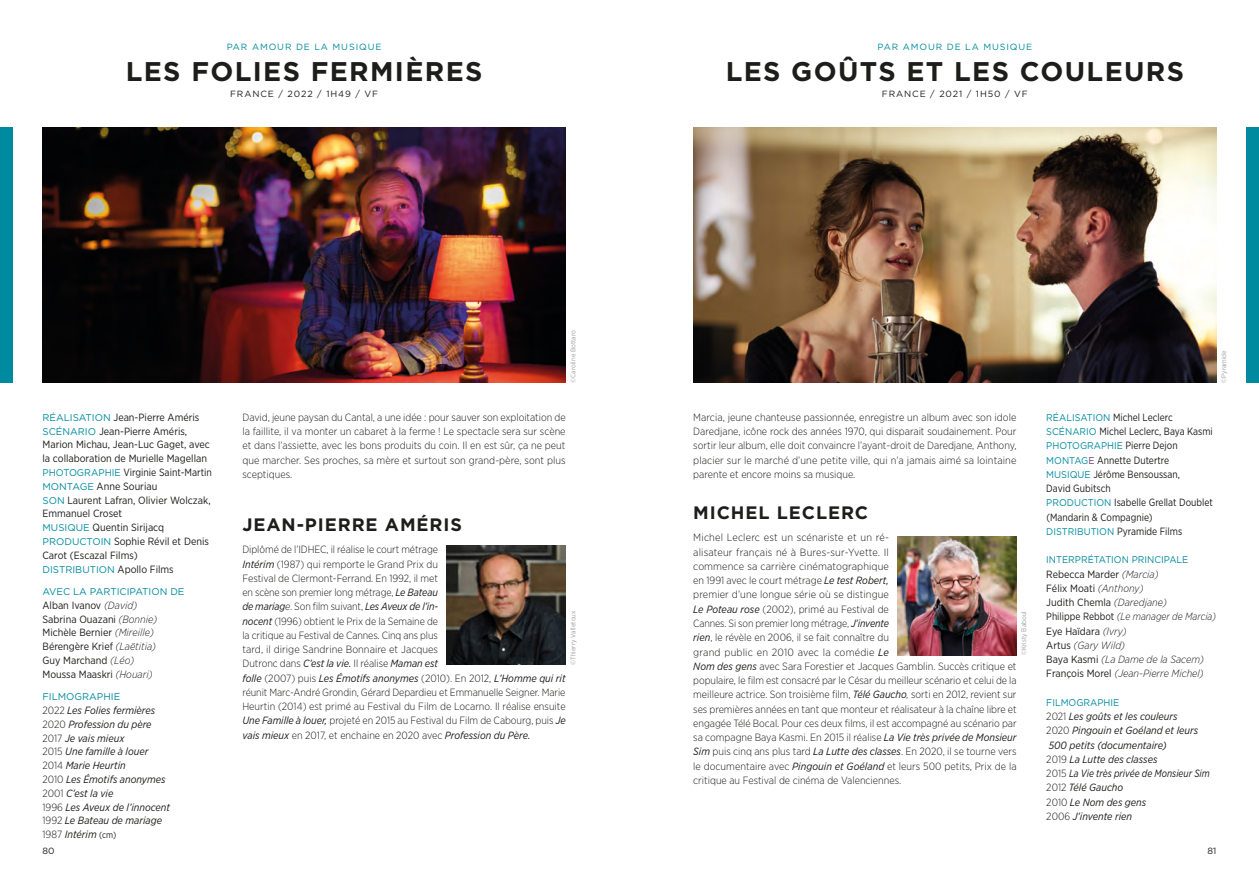
<style>
.page{position:relative;width:1259px;height:893px;background:#fff}
.page>*{position:absolute;margin:0;border:0;box-sizing:border-box;transform-origin:0 0}
.t1{font:700 27px "Gotham";letter-spacing:.05em;color:#1d1d1b}
.t2{font:700 18px "Gotham";letter-spacing:.05em;color:#1d1d1b}
.t3{font:300 10.5px/14.2px "Gotham Narrow";color:#1d1d1b;text-align:justify}
.t4{font:10.5px/13.8px "Gotham Narrow";color:#1d1d1b}
.t5{font:italic 10.5px/13.8px "Gotham Narrow";color:#1d1d1b}
.t6{font:10.5px/14.2px "Gotham Narrow";color:#1d1d1b;scale:.94 1}
.t7{font:italic 300 10.5px/14.2px "Gotham Narrow";color:#1d1d1b}
.t8{font:9.75px "Gotham";color:#008a9f;scale:.94 1}
.t9{font:9.75px "Gotham";color:#008a9f}
.t10{font:9px "Gotham";letter-spacing:.1em;color:#1d1d1b}
.t11{font:9px "Gotham";letter-spacing:.1em;color:#008a9f}
.t12{font:6.75px "Gotham Narrow";color:#9d9d9d}
.s1{font-family:"Gotham";font-size:9.75px;color:#008a9f}
.s2{font-family:"Gotham Narrow";font-size:10.5px;color:#1d1d1b}
.s3{font-weight:300;font-style:italic}
.s4{font-weight:300;font-style:normal}
.s5{font-style:normal;font-size:9px}
.s6{font-weight:400;font-style:italic}
.s7{font-style:italic}
.s8{font-family:"Gotham";font-size:9.75px;color:#673473}
.s9{font-weight:400;font-style:normal}
</style>
<div class="page">
<div style="left:0;top:128px;width:13px;height:255px;background:#008a9f"></div>
<div style="left:1246px;top:128px;width:13px;height:255px;background:#008a9f"></div>
<img style="left:693px;top:128px;width:523px;height:255px">
<img style="left:897px;top:536px;width:119px;height:119px">
<img style="left:446px;top:546px;width:120px;height:119px">
<img style="left:43px;top:128px;width:523px;height:255px">
<p class="t11" style="left:227px;top:41px;width:156px">PAR AMOUR DE LA MUSIQUE</p>
<p class="t11" style="left:877px;top:41px;width:156px">PAR AMOUR DE LA MUSIQUE</p>
<h1 class="t1" style="left:126px;top:55px;width:358px">LES FOLIES FERMIÈRES</h1>
<p class="t10" style="left:230px;top:88px;width:149px">FRANCE / 2022 / 1H49 / VF</p>
<p class="t4" style="left:43px;top:410px;width:171px"><span class="s1">RÉALISATION</span> Jean-Pierre Améris<br><span class="s1">SCÉNARIO</span> Jean-Pierre Améris,<br>Marion Michau, Jean-Luc Gaget, avec la collaboration de Murielle Magellan<br><span class="s1">PHOTOGRAPHIE</span> Virginie Saint-Martin<br><span class="s1">MON TAGE</span> Anne Souriau<br><span class="s1">SON</span> Laurent Lafran, Olivier Wolczak,<br>Emmanuel Croset<br><span class="s1">MUSIQUE</span> Quentin Sirijacq<br><span class="s1">PRODUCTOIN</span> Sophie Révil et Denis<br>Carot (Escazal Films)</p>
<p class="t9" style="left:43px;top:563px;width:133px">DISTRIBUTION <span class="s2">Apollo Films</span></p>
<p class="t9" style="left:43px;top:585px;width:143px">AVEC LA PARTICIPATION DE</p>
<p class="t4" style="left:43px;top:598px;width:116px">Alban Ivanov <span class="s3">(David)<br></span>Sabrina Ouazani <span class="s3">(Bonnie)<br></span>Michèle Bernier <span class="s3">(Mireille)<br></span>Bérengère Krief <span class="s3">(Laëtitia)<br></span>Guy Marchand <span class="s3">(Léo)<br></span>Moussa Maaskri <span class="s3">(Houari)</span></p>
<p class="t9" style="left:43px;top:690px;width:79px">FILMOGRAPHIE</p>
<p class="t5" style="left:43px;top:703px;width:129px"><span class="s4">2022</span> Les Folies fermières<br><span class="s4">2020</span> Profession du père<br><span class="s4">2017</span> Je vais mieux<br><span class="s4">2015</span> Une famille à louer<br><span class="s4">2014</span> Marie Heurtin<br><span class="s4">2010</span> Les Émotifs anonymes<br><span class="s4">2001</span> C’est la vie<br><span class="s4">1996</span> Les Aveux de l’innocent<br><span class="s4">1992</span> Le Bateau de mariage<br><span class="s4">1987</span> Intérim <span class="s5">(cm)</span></p>
<p class="t12" style="left:569px;top:383px;width:54px;rotate:-90deg">©Caroline Bottaro</p>
<p class="t3" style="left:242px;top:410px;width:325px">David, jeune paysan du Cantal, a une idée : pour sauver son exploitation de la faillite, il va monter un cabaret à la ferme ! Le spectacle sera sur scène et dans l’assiette, avec les bons produits du coin. Il en est sûr, ça ne peut que marcher. Ses proches, sa mère et surtout son grand-père, sont plus sceptiques.</p>
<h2 class="t2" style="left:242px;top:513px;width:221px">JEAN-PIERRE AMÉRIS</h2>
<p class="t3" style="left:242px;top:542px;width:325px;text-align:left">Diplômé de l’IDHEC, il réalise le court métrage<br><span class="s6">Intérim</span> (1987) qui remporte le Grand Prix du<br>Festival de Clermont-Ferrand. En 1992, il met<br>en scène son premier long métrage, <span class="s6">Le Bateau<br>de mariag</span><span class="s7">e</span>. Son film suivant, <span class="s6">Les Aveux de l’in-<br>nocent</span> (1996) obtient le Prix de la Semaine de<br>la critique au Festival de Cannes. Cinq ans plus<br>tard, il dirige Sandrine Bonnaire et Jacques<br>Dutronc dans <span class="s6">C’est la vie.</span> Il réalise <span class="s6">Maman est<br>folle</span> (2007) puis <span class="s6">Les Émotifs anonymes</span> (2010). En 2012, <span class="s6">L’Homme qui rit </span>réunit Marc-André Grondin, Gérard Depardieu et Emmanuelle Seigner. Marie Heurtin (2014) est primé au Festival du Film de Locarno. Il réalise ensuite <span class="s6">Une Famille à louer,</span> projeté en 2015 au Festival du Film de Cabourg, puis <span class="s6">Je vais mieux</span> en 2017, et enchaine en 2020 avec <span class="s6">Profession du Père.</span></p>
<p class="t12" style="left:569px;top:665px;width:56px;rotate:-90deg">©Thierry Valletoux</p>
<h1 class="t1" style="left:725px;top:55px;width:460px">LES GOÛTS ET LES COULEURS</h1>
<p class="t10" style="left:882px;top:88px;width:147px">FRANCE / 2021 / 1H50 / VF</p>
<p class="t3" style="left:693px;top:410px;width:325px">Marcia, jeune chanteuse passionnée, enregistre un album avec son idole Daredjane, icône rock des années 1970, qui disparait soudainement. Pour sortir leur album, elle doit convaincre l’ayant-droit de Daredjane, Anthony, placier sur le marché d’une petite ville, qui n’a jamais aimé sa lointaine parente et encore moins sa musique.</p>
<h2 class="t2" style="left:693px;top:501px;width:176px">MICHEL LECLERC</h2>
<p class="t3" style="left:693px;top:530px;width:325px;text-align:left">Michel Leclerc est un scénariste et un ré-<br>alisateur français né à Bures-sur-Yvette. Il<br>commence sa carrière cinématographique<br>en 1991 avec le court métrage <span class="s6">Le test Robert,<br></span>premier d’une longue série où se distingue<br><span class="s6">Le Poteau rose</span> (2002), primé au Festival de<br>Cannes. Si son premier long métrage, <span class="s6">J’invente<br>rien</span>, le révèle en 2006, il se fait connaître du<br>grand public en 2010 avec la comédie <span class="s6">Le<br>Nom des gens</span> avec Sara Forestier et Jacques Gamblin. Succès critique et populaire, le film est consacré par le César du meilleur scénario et celui de la meilleure actrice. Son troisième film, <span class="s6">Télé Gaucho</span><span class="s7">,</span> sorti en 2012, revient sur ses premières années en tant que monteur et réalisateur à la chaîne libre et engagée Télé Bocal. Pour ces deux films, il est accompagné au scénario par sa compagne Baya Kasmi. En 2015 il réalise <span class="s6">La Vie très privée de Monsieur Sim</span> puis cinq ans plus tard <span class="s6">La Lutte des classes</span>. En 2020, il se tourne vers le documentaire avec <span class="s6">Pingouin et Goéland</span> et leurs 500 petits, Prix de la critique au Festival de cinéma de Valenciennes.</p>
<p class="t12" style="left:1019px;top:655px;width:45px;rotate:-90deg">©Kristy Baboul</p>
<p class="t12" style="left:1219px;top:383px;width:34px;rotate:-90deg">©Pyramide</p>
<p class="t6" style="left:1046px;top:410px;width:179px"><span class="s1">RÉALISATION</span> Michel Leclerc<br><span class="s1">SCÉNARIO</span> Michel Leclerc, Baya Kasmi</p>
<p class="t8" style="left:1046px;top:440px;width:141px">PHOTOGRAPHIE <span class="s2">Pierre Dejon</span></p>
<p class="t6" style="left:1046px;top:453px;width:179px"><span class="s1">MON TAG</span><span class="s8">E</span> Annette Dutertre<br><span class="s1">MUSIQUE</span> Jérôme Bensoussan,<br>David Gubitsch<br><span class="s1">PRODUCTION</span> Isabelle Grellat Doublet (Mandarin &amp; Compagnie)<br><span class="s1">DISTRIBUTION</span> Pyramide Films</p>
<p class="t8" style="left:1046px;top:554px;width:153px">INTERPRÉTATION PRINCIPALE</p>
<p class="t7" style="left:1046px;top:567px;width:171px"><span class="s9">Rebecca Marder</span> (Marcia)<br><span class="s9">Félix Moati</span> (Anthony)<br><span class="s9">Judith Chemla</span> (Daredjane)<br><span class="s9">Philippe Rebbot</span> (Le manager de Marcia)<br><span class="s9">Eye Haïdara</span> (Ivry)<br><span class="s9">Artus</span> (Gary Wild)<br><span class="s9">Baya Kasmi</span> (La Dame de la Sacem)<br><span class="s9">François Morel</span> (Jean-Pierre Michel)</p>
<p class="t8" style="left:1046px;top:696px;width:79px">FILMOGRAPHIE</p>
<p class="t5" style="left:1046px;top:709px;width:165px;line-height:14.2px"><span class="s4">2021</span> Les goûts et les couleurs<br><span class="s4">2020</span> Pingouin et Goéland et leurs<br>500 petits (documentaire)<br><span class="s4">2019</span> La Lutte des classes<br><span class="s4">2015</span> La Vie très privée de Monsieur Sim<br><span class="s4">2012</span> Télé Gaucho<br><span class="s4">2010</span> Le Nom des gens<br><span class="s4">2006</span> J’invente rien</p>
<p class="t10" style="left:43px;top:845px;width:14px">80</p>
<p class="t10" style="left:1207px;top:845px;width:10px">81</p>
</div>
